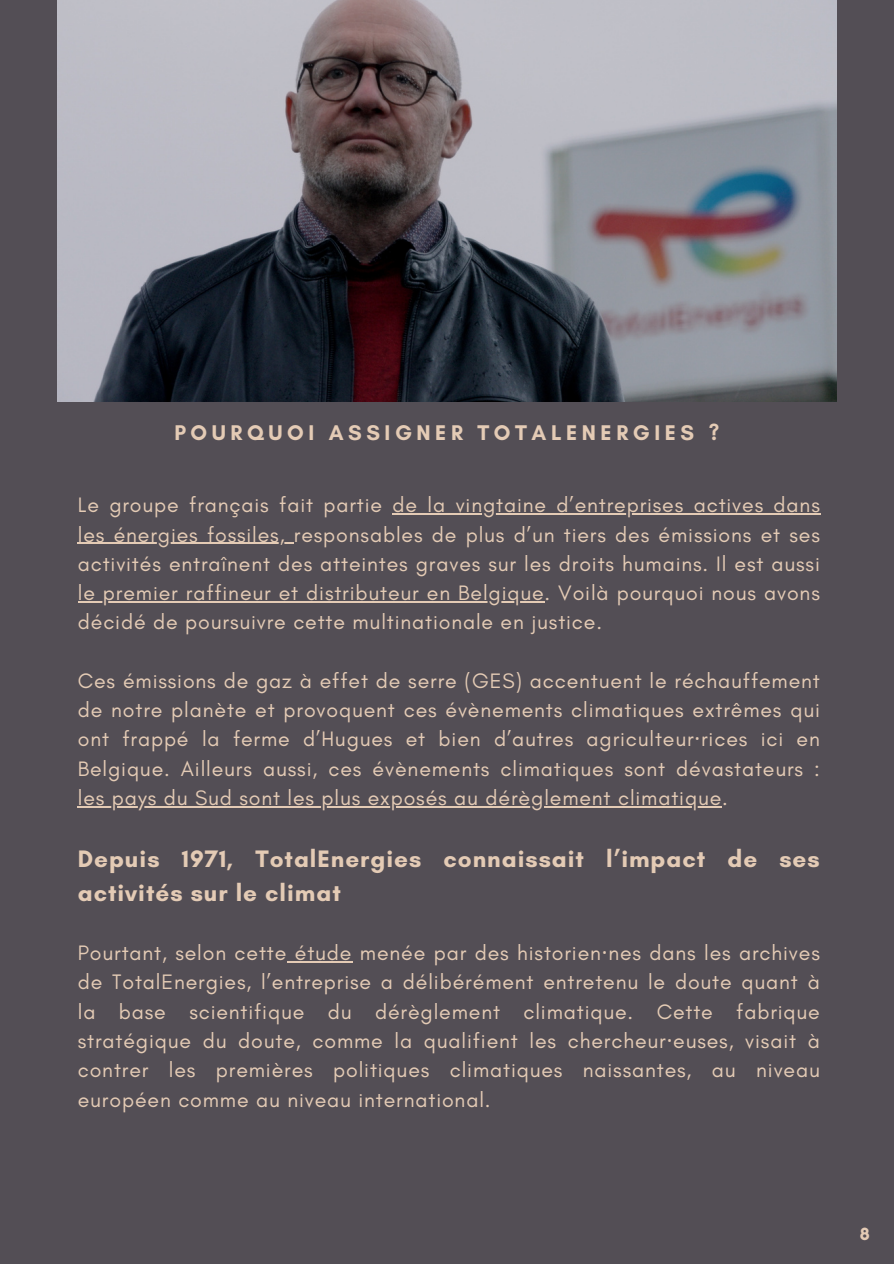
<style>
.page{position:relative;width:894px;height:1264px;background:#fff}
.page>*{position:absolute;margin:0;border:0;box-sizing:border-box;transform-origin:0 0}
.t1{font:700 24.3px/33.8px "Glacial Indifference";letter-spacing:.04em;color:#e4cbb5}
.t2{font:700 21.6px "Glacial Indifference";letter-spacing:.21em;color:#e4cbb5}
.t3{font:21.3px/29.2px "Glacial Indifference";letter-spacing:.04em;color:#e4cbb5;text-align:justify}
.t4{font:700 18px "Glacial Indifference";color:#e4cbb5}
.s1{font-family:"Noto Sans"}
</style>
<div class="page">
<div style="left:0;top:0;width:893px;height:1263px;background:#534e55"></div>
<img style="left:57px;top:0;width:778px;height:402px">
<hr style="left:392px;top:513px;width:428px;height:1px;background:#e4cbb5">
<hr style="left:78px;top:542px;width:216px;height:1px;background:#e4cbb5">
<hr style="left:78px;top:601px;width:466px;height:1px;background:#e4cbb5">
<hr style="left:78px;top:806px;width:644px;height:1px;background:#e4cbb5">
<hr style="left:287px;top:961px;width:65px;height:1px;background:#e4cbb5">
<p class="t2" style="left:174px;top:419px;width:546px">POURQUOI ASSIGNER TOTALENERGIES ?</p>
<p class="t3" style="left:78px;top:490px;width:743px">Le groupe français fait partie de la vingtaine d’entreprises actives dans les énergies fossiles, responsables de plus d’un tiers des émissions et ses activités entraînent des atteintes graves sur les droits humains. Il est aussi le premier raffineur et distributeur en Belgique. Voilà pourquoi nous avons décidé de poursuivre cette multinationale en justice.</p>
<p class="t3" style="left:78px;top:665px;width:743px">Ces émissions de gaz à effet de serre (GES) accentuent le réchauffement de notre planète et provoquent ces évènements climatiques extrêmes qui ont frappé la ferme d’Hugues et bien d’autres agriculteur<span class="s1">·</span>rices ici en Belgique. Ailleurs aussi, ces évènements climatiques sont dévastateurs : les pays du Sud sont les plus exposés au dérèglement climatique.</p>
<p class="t1" style="left:78px;top:841px;width:743px">Depuis 1971, TotalEnergies connaissait l’impact de ses activités sur le climat</p>
<p class="t3" style="left:78px;top:938px;width:743px">Pourtant, selon cette étude menée par des historien<span class="s1">·</span>nes dans les archives de TotalEnergies, l’entreprise a délibérément entretenu le doute quant à la base scientifique du dérèglement climatique. Cette fabrique stratégique du doute, comme la qualifient les chercheur<span class="s1">·</span>euses, visait à contrer les premières politiques climatiques naissantes, au niveau européen comme au niveau international.</p>
<p class="t4" style="left:859px;top:1222px;width:12px">8</p>
</div>
